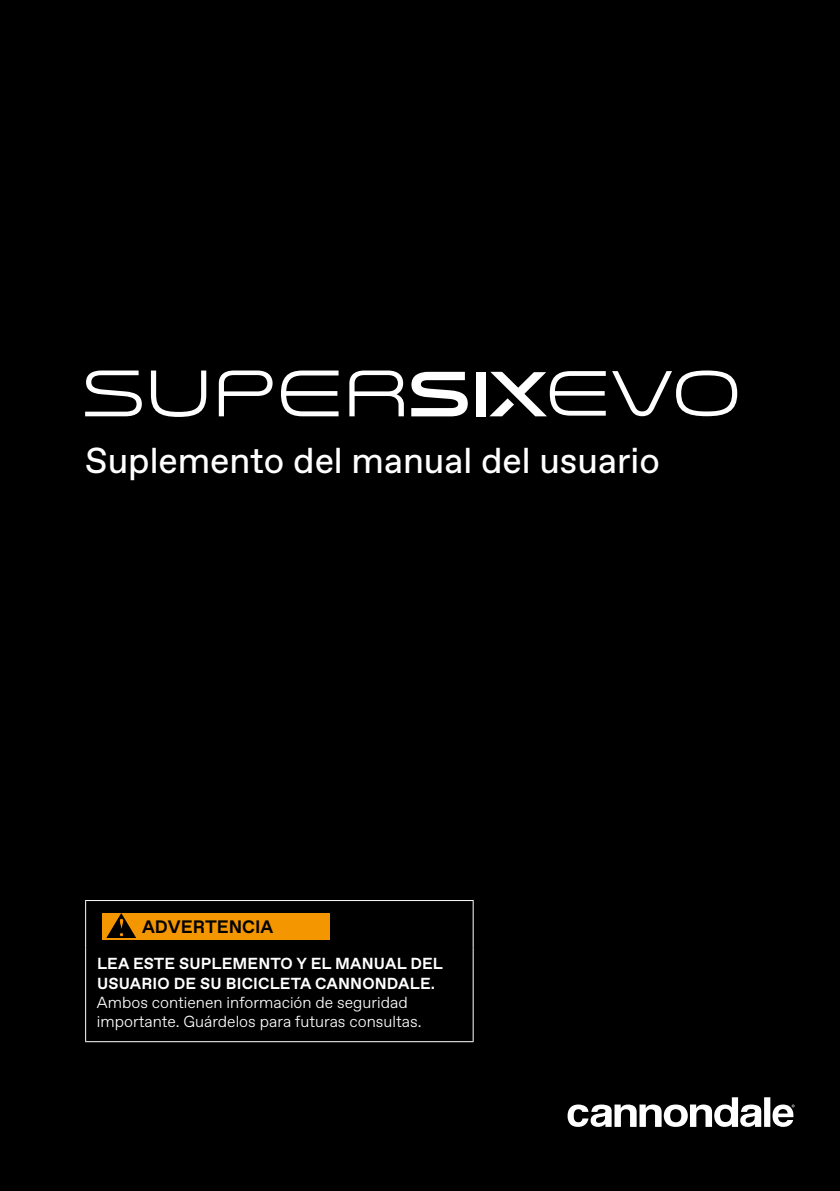
<style>
.page{position:relative;width:840px;height:1191px;background:#fff}
.page>*{position:absolute;margin:0;border:0;box-sizing:border-box;transform-origin:0 0}
.t1{font:36px "Favorit";color:#fff}
.t2{font:700 18px "Favorit";color:#000}
.t3{font:300 16px/19.2px "Favorit";color:#fff}
.t4{font:700 16px/19.2px "Favorit";letter-spacing:.01em;color:#fff}
</style>
<div class="page">
<div style="left:0;top:0;width:839px;height:1191px;background:#000"></div>
<svg style="left:764px;top:1097px;width:5px;height:29px"></svg>
<svg style="left:567px;top:1097px;width:193px;height:29px"></svg>
<svg style="left:772px;top:1104px;width:22px;height:22px"></svg>
<svg style="left:612px;top:370px;width:124px;height:46px"></svg>
<svg style="left:411px;top:372px;width:56px;height:44px"></svg>
<div style="left:476px;top:372px;width:9px;height:44px;background:#fff"></div>
<svg style="left:85px;top:370px;width:57px;height:46px"></svg>
<svg style="left:151px;top:370px;width:55px;height:47px"></svg>
<svg style="left:281px;top:370px;width:57px;height:46px"></svg>
<svg style="left:349px;top:370px;width:54px;height:46px"></svg>
<svg style="left:219px;top:370px;width:53px;height:46px"></svg>
<svg style="left:490px;top:371px;width:115px;height:45px"></svg>
<hr style="left:85px;top:900px;width:388px;height:1px;background:#fff">
<hr style="left:85px;top:901px;width:1px;height:46px;background:#fff">
<hr style="left:85px;top:947px;width:1px;height:94px;background:#fff">
<hr style="left:85px;top:1041px;width:388px;height:1px;background:#fff">
<hr style="left:472px;top:901px;width:1px;height:46px;background:#fff">
<hr style="left:472px;top:947px;width:1px;height:94px;background:#fff">
<div style="left:102px;top:913px;width:227px;height:27px;background:#f49600"></div>
<svg style="left:107px;top:913px;width:28px;height:24px"></svg>
<h1 class="t1" style="left:85px;top:437px;width:576px">Suplemento del manual del usuario</h1>
<p class="t2" style="left:142px;top:914px;width:133px">ADVERTENCIA</p>
<p class="t4" style="left:97px;top:954px;width:347px">LEA ESTE SUPLEMENTO Y EL MANUAL DEL<br>USUARIO DE SU BICICLETA CANNONDALE.</p>
<p class="t3" style="left:97px;top:992px;width:326px">Ambos contienen información de seguridad importante. Guárdelos para futuras consultas.</p>
</div>
